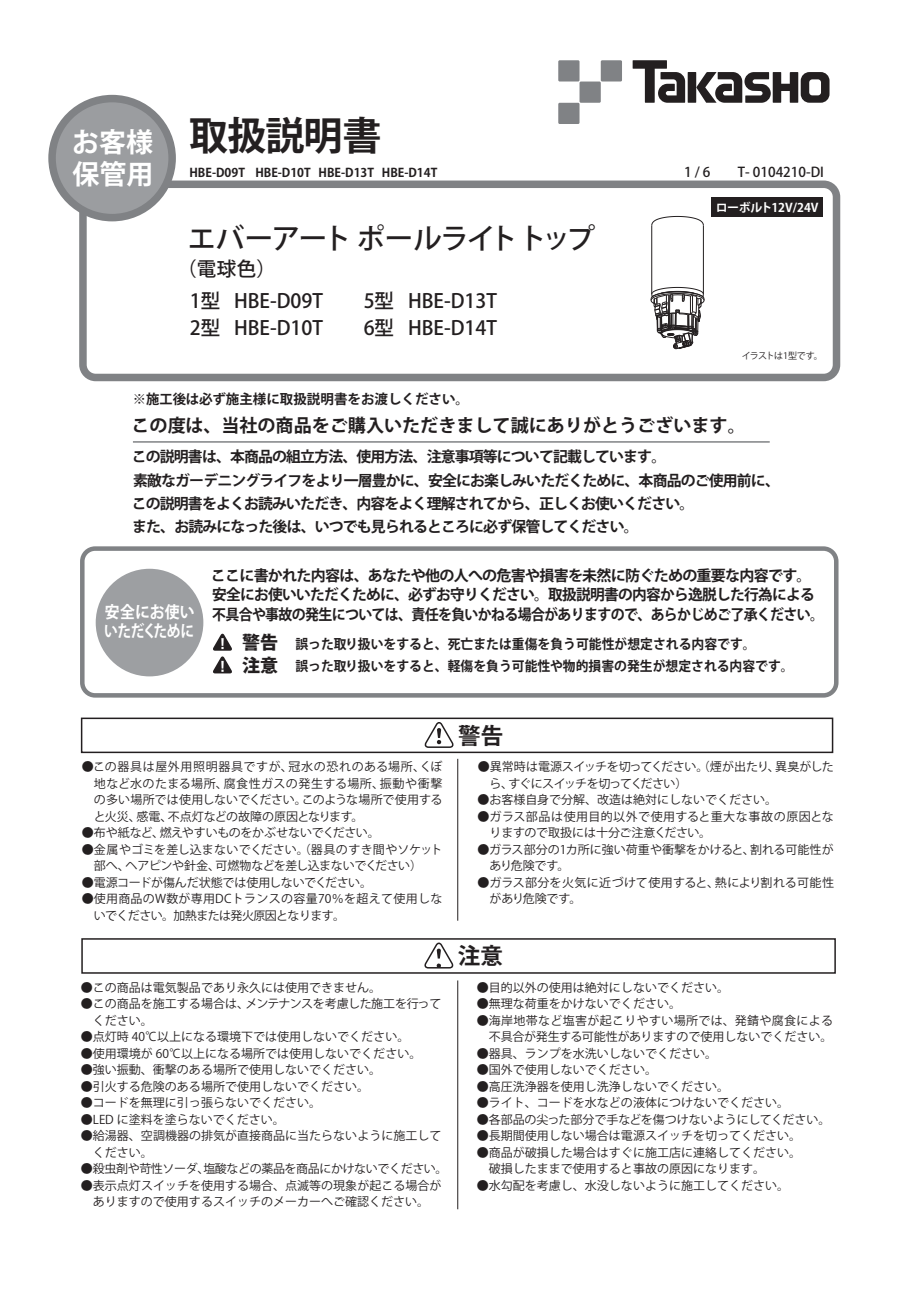
<style>
.page{position:relative;width:919px;height:1289px;background:#fff}
.page>*{position:absolute;margin:0;border:0;box-sizing:border-box;transform-origin:0 0}
.t1{font:700 39px "Koz Go Pro";letter-spacing:-.025em;color:#231f20}
.t2{font:500 28.5px "Koz Go Pro";letter-spacing:-.055em;color:#231f20}
.t3{font:700 27px/32.4px "Koz Go Pro";color:#fff}
.t4{font:700 22.5px "Koz Go Pro";color:#231f20}
.t5{font:500 19.5px/27px "Koz Go Pro";color:#231f20}
.t6{font:700 18px "Koz Go Pro";color:#231f20}
.t7{font:800 18px/23.1px "Koz Go Pro";color:#231f20}
.t8{font:700 16.5px/19.5px "Koz Go Pro";letter-spacing:-.02em;color:#fff;scale:.9 1}
.t9{font:700 15px/19.5px "Koz Go Pro";letter-spacing:-.05em;color:#231f20}
.t10{font:700 14.85px/23.4px "Koz Go Pro";letter-spacing:-.055em;color:#231f20}
.t11{font:700 13.5px/22.6px "Koz Go Pro";color:#231f20;scale:.95 1}
.t12{font:700 13.5px "Koz Go Pro";color:#231f20}
.t13{font:500 13.5px "Koz Go Pro";color:#231f20}
.t14{font:12px/16.5px "Koz Go Pro";color:#231f20}
.t15{font:12px/16.5px "Koz Go Pro";letter-spacing:.02em;color:#231f20}
.t16{font:12px/16.5px "Koz Go Pro";letter-spacing:-.04em;color:#231f20}
.t17{font:700 12px "Koz Go Pro";color:#231f20}
.t18{font:12px "Koz Go Pro";letter-spacing:-.035em;color:#231f20}
.t19{font:12px "Koz Go Pro";letter-spacing:-.02em;color:#231f20}
.t20{font:12px "Koz Go Pro";letter-spacing:-.025em;color:#231f20}
.t21{font:700 12px "Koz Go Pro";letter-spacing:-.03em;color:#fff}
.t22{font:9px "Koz Go Pro";letter-spacing:-.05em;color:#231f20}
</style>
<div class="page">
<div style="left:711px;top:197px;width:112px;height:20px;background:#231f20"></div>
<svg style="left:632px;top:60px;width:53px;height:43px"></svg>
<div style="left:687px;top:72px;width:9px;height:31px;background:#231f20"></div>
<svg style="left:696px;top:72px;width:133px;height:31px"></svg>
<div style="left:558px;top:60px;width:21px;height:21px;background:#808285"></div>
<div style="left:579px;top:81px;width:21px;height:22px;background:#808285"></div>
<div style="left:600px;top:60px;width:22px;height:21px;background:#808285"></div>
<div style="left:558px;top:103px;width:21px;height:21px;background:#808285"></div>
<div style="left:81px;top:717px;width:752px;height:36px;border:2px solid #231f20"></div>
<svg style="left:424px;top:722px;width:30px;height:26px"></svg>
<div style="left:81px;top:938px;width:754px;height:35px;border:2px solid #231f20"></div>
<svg style="left:424px;top:940px;width:31px;height:29px"></svg>
<div style="left:96px;top:568px;width:107px;height:108px;background:#9d9fa2;border-radius:50%"></div>
<div style="left:80px;top:546px;width:758px;height:151px;border:5px solid #808285;border-radius:13px"></div>
<hr style="left:133px;top:441px;width:636px;height:1px;background:#808285">
<div style="left:79px;top:180px;width:761px;height:201px;border:8px solid #808285;border-radius:13px"></div>
<div style="left:52px;top:99px;width:120px;height:119px;background:#9b9da0;border-radius:50%"></div>
<div style="left:48px;top:95px;width:128px;height:126px;border:8px solid #808285;border-radius:50%"></div>
<hr style="left:703px;top:225px;width:1px;height:69px;background:#231f20">
<hr style="left:651px;top:225px;width:1px;height:69px;background:#231f20">
<svg style="left:651px;top:216px;width:52px;height:10px"></svg>
<svg style="left:650px;top:242px;width:54px;height:108px"></svg>
<hr style="left:457px;top:980px;width:1px;height:229px;background:#231f20">
<hr style="left:457px;top:758px;width:1px;height:162px;background:#231f20">
<svg style="left:213px;top:656px;width:19px;height:17px"></svg>
<svg style="left:213px;top:633px;width:19px;height:17px"></svg>
<h3 class="t3" style="left:72px;top:127px;width:83px">お客様保管用</h3>
<h1 class="t1" style="left:189px;top:111px;width:194px">取扱説明書</h1>
<p class="t17" style="left:189px;top:165px;width:249px">HBE-D09T HBE-D10T HBE-D13T HBE-D14T</p>
<p class="t13" style="left:684px;top:163px;width:141px">1 / 6　 T- 0104210-DI</p>
<h2 class="t2" style="left:187px;top:220px;width:409px">エバーアート ポールライト トップ</h2>
<h3 class="t5" style="left:234px;top:253px;width:90px;line-height:32.7px;text-indent:-57px">（電球色）<br>HBE-D09T</h3>
<h3 class="t5" style="left:234px;top:315px;width:90px">HBE-D10T</h3>
<h3 class="t5" style="left:190px;top:288px;width:32px">1型<br>2型</h3>
<h3 class="t5" style="left:408px;top:288px;width:90px">HBE-D13T<br>HBE-D14T</h3>
<h3 class="t5" style="left:363px;top:288px;width:32px">5型<br>6型</h3>
<p class="t21" style="left:715px;top:199px;width:104px">ローボルト12V/24V</p>
<p class="t22" style="left:741px;top:350px;width:82px">イラストは1型です。</p>
<p class="t12" style="left:133px;top:390px;width:337px">※施工後は必ず施主様に取扱説明書をお渡しください。</p>
<h3 class="t6" style="left:131px;top:414px;width:615px">この度は、当社の商品をご購入いただきまして誠にありがとうございます。</h3>
<p class="t10" style="left:132px;top:446px;width:649px">この説明書は、本商品の組立方法、使用方法、注意事項等について記載しています。<br>素敵なガーデニングライフをより一層豊かに、安全にお楽しみいただくために、本商品のご使用前に、この説明書をよくお読みいただき、内容をよく理解されてから、正しくお使いください。<br>また、お読みになった後は、いつでも見られるところに必ず保管してください。</p>
<h3 class="t8" style="left:104px;top:603px;width:102px">安全にお使いいただくために</h3>
<p class="t9" style="left:211px;top:566px;width:614px">ここに書かれた内容は、あなたや他の人への危害や損害を未然に防ぐための重要な内容です。安全にお使いいただくために、必ずお守りください。取扱説明書の内容から逸脱した行為による不具合や事故の発生については、責任を負いかねる場合がありますので、あらかじめご了承ください。</p>
<p class="t11" style="left:295px;top:633px;width:526px">誤った取り扱いをすると、死亡または重傷を負う可能性が想定される内容です。<br>誤った取り扱いをすると、軽傷を負う可能性や物的損害の発生が想定される内容です。</p>
<h3 class="t7" style="left:242px;top:631px;width:37px">警告注意</h3>
<h3 class="t4" style="left:458px;top:721px;width:46px">警告</h3>
<p class="t14" style="left:94px;top:758px;width:350px;text-align:justify;text-indent:-12px">●この器具は屋外用照明器具ですが、冠水の恐れのある場所、くぼ地など水のたまる場所、腐食性ガスの発生する場所、振動や衝撃の多い場所では使用しないでください。このような場所で使用すると火災、感電、不点灯などの故障の原因となります。</p>
<p class="t19" style="left:82px;top:825px;width:299px">●布や紙など、燃えやすいものをかぶせないでください。</p>
<p class="t14" style="left:94px;top:841px;width:350px;text-indent:-12px">●金属やゴミを差し込まないでください。（器具のすき間やソケット部へ、ヘアピンや針金、可燃物などを差し込まないでください）</p>
<p class="t20" style="left:82px;top:874px;width:292px">●電源コードが傷んだ状態では使用しないでください。</p>
<p class="t15" style="left:94px;top:890px;width:350px;text-indent:-12px">●使用商品のW数が専用DCトランスの容量70％を超えて使用しないでください。加熱または発火原因となります。</p>
<p class="t14" style="left:81px;top:979px;width:301px">●この商品は電気製品であり永久には使用できません。</p>
<p class="t14" style="left:93px;top:995px;width:350px;text-indent:-12px">●この商品を施工する場合は、メンテナンスを考慮した施工を行ってください。</p>
<p class="t14" style="left:81px;top:1028px;width:330px">●点灯時 40℃以上になる環境下では使用しないでください。</p>
<p class="t14" style="left:81px;top:1045px;width:342px">●使用環境が 60℃以上になる場所では使用しないでください。</p>
<p class="t14" style="left:81px;top:1061px;width:301px">●強い振動、衝撃のある場所で使用しないでください。</p>
<p class="t14" style="left:81px;top:1078px;width:289px">●引火する危険のある場所で使用しないでください。</p>
<p class="t14" style="left:81px;top:1094px;width:241px">●コードを無理に引っ張らないでください。</p>
<p class="t14" style="left:81px;top:1111px;width:205px">●LED に塗料を塗らないでください。</p>
<p class="t14" style="left:93px;top:1127px;width:350px;text-indent:-12px">●給湯器、空調機器の排気が直接商品に当たらないように施工してください。</p>
<p class="t18" style="left:81px;top:1161px;width:368px">●殺虫剤や苛性ソーダ、塩酸などの薬品を商品にかけないでください。</p>
<p class="t14" style="left:81px;top:1177px;width:362px;text-align:center">●表示点灯スイッチを使用する場合、点滅等の現象が起こる場合がありますので使用するスイッチのメーカーへご確認ください。</p>
<p class="t16" style="left:489px;top:758px;width:346px;text-indent:-12px">●異常時は電源スイッチを切ってください。（煙が出たり、異臭がしたら、すぐにスイッチを切ってください）</p>
<p class="t14" style="left:477px;top:791px;width:301px">●お客様自身で分解、改造は絶対にしないでください。</p>
<p class="t14" style="left:489px;top:808px;width:346px;text-indent:-12px">●ガラス部品は使用目的以外で使用すると重大な事故の原因となりますので取扱には十分ご注意ください。</p>
<p class="t14" style="left:489px;top:841px;width:345px;text-indent:-12px">●ガラス部分の1カ所に強い荷重や衝撃をかけると、割れる可能性があり危険です。</p>
<p class="t14" style="left:489px;top:874px;width:346px;text-indent:-12px">●ガラス部分を火気に近づけて使用すると、熱により割れる可能性があり危険です。</p>
<h3 class="t4" style="left:458px;top:941px;width:46px">注意</h3>
<p class="t14" style="left:477px;top:979px;width:253px">●目的以外の使用は絶対にしないでください。</p>
<p class="t14" style="left:477px;top:995px;width:205px">●無理な荷重をかけないでください。</p>
<p class="t14" style="left:477px;top:1012px;width:358px;text-align:right">●海岸地帯など塩害が起こりやすい場所では、発錆や腐食による不具合が発生する可能性がありますので使用しないでください。</p>
<p class="t14" style="left:477px;top:1045px;width:241px">●器具、ランプを水洗いしないでください。</p>
<p class="t14" style="left:477px;top:1061px;width:181px">●国外で使用しないでください。</p>
<p class="t14" style="left:477px;top:1078px;width:253px">●高圧洗浄器を使用し洗浄しないでください。</p>
<p class="t14" style="left:477px;top:1094px;width:314px">●ライト、コードを水などの液体につけないでください。</p>
<p class="t14" style="left:477px;top:1111px;width:355px">●各部品の尖った部分で手などを傷つけないようにしてください。</p>
<p class="t14" style="left:477px;top:1127px;width:326px">●長期間使用しない場合は電源スイッチを切ってください。</p>
<p class="t14" style="left:477px;top:1144px;width:326px">●商品が破損した場合はすぐに施工店に連絡してください。　破損したままで使用すると事故の原因になります。</p>
<p class="t14" style="left:477px;top:1177px;width:314px">●水勾配を考慮し、水没しないように施工してください。</p>
</div>
